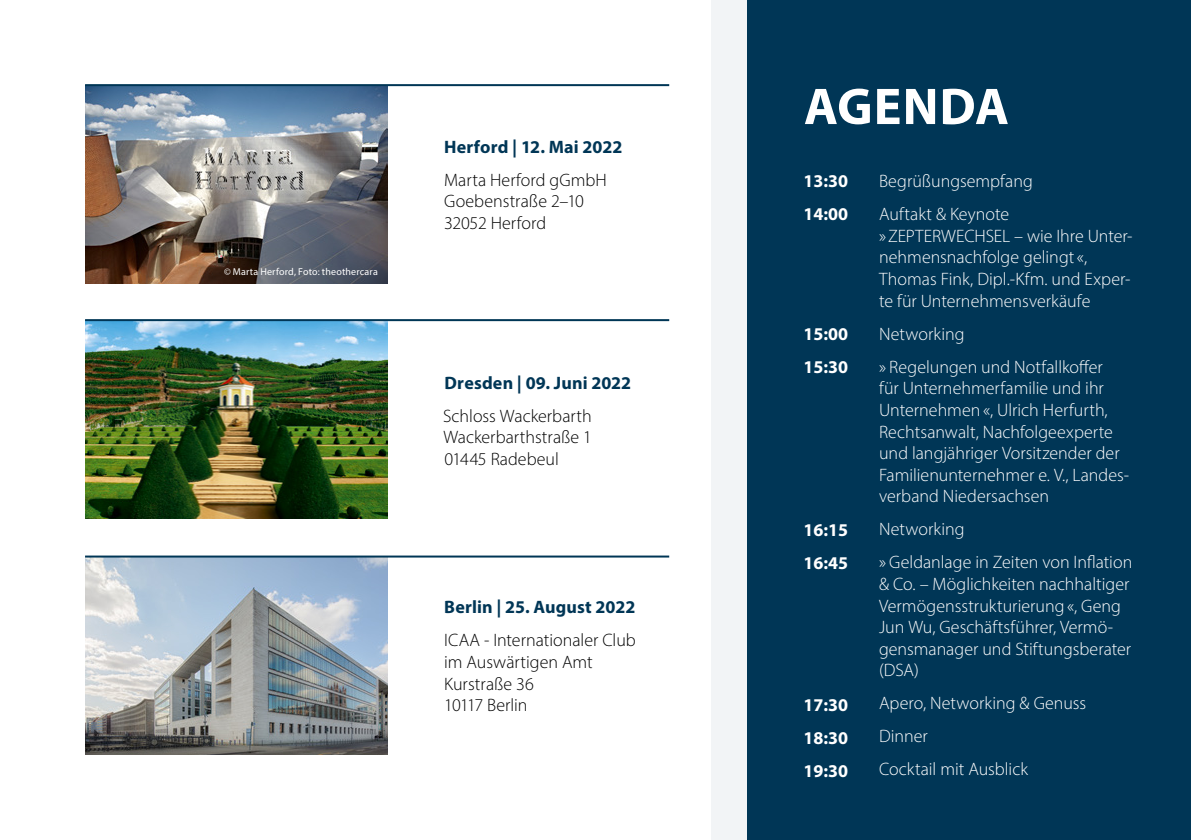
<style>
.page{position:relative;width:1191px;height:840px;background:#fff}
.page>*{position:absolute;margin:0;border:0;box-sizing:border-box;transform-origin:0 0}
.t1{font:700 52px "Myriad Pro";letter-spacing:.02em;color:#fff}
.t2{font:300 18px/21.6px "Myriad Pro";color:#fff}
.t3{font:300 18px/21.6px "Myriad Pro";color:#000}
.t4{font:700 18px "Myriad Pro";letter-spacing:.01em;color:#003656}
.t5{font:700 18px/33px "Myriad Pro";color:#fff}
.t6{font:10px "Myriad Pro";letter-spacing:.02em;color:#fff}
</style>
<div class="page">
<img style="left:85px;top:86px;width:302px;height:197px">
<img style="left:85px;top:321px;width:302px;height:197px">
<img style="left:85px;top:557px;width:302px;height:197px">
<div style="left:746px;top:0;width:445px;height:839px;background:#003656"></div>
<hr style="left:85px;top:84px;width:584px;height:2px;background:#003656">
<hr style="left:85px;top:319px;width:584px;height:2px;background:#003656">
<hr style="left:85px;top:555px;width:584px;height:2px;background:#003656">
<div style="left:711px;top:0;width:35px;height:839px;background:#f2f4f6"></div>
<p class="t6" style="left:224px;top:266px;width:155px">© Marta Herford, Foto: theothercara</p>
<p class="t4" style="left:444px;top:135px;width:180px">Herford | 12. Mai 2022</p>
<p class="t3" style="left:444px;top:169px;width:164px">Marta Herford gGmbH<br>Goebenstraße 2–10<br>32052 Herford</p>
<p class="t4" style="left:444px;top:370px;width:188px">Dresden | 09. Juni 2022</p>
<p class="t3" style="left:443px;top:404px;width:150px;text-align:justify">Schloss Wackerbarth Wackerbarthstraße 1<br>01445 Radebeul</p>
<p class="t4" style="left:444px;top:595px;width:193px">Berlin | 25. August 2022</p>
<p class="t3" style="left:444px;top:629px;width:193px">ICAA - Internationaler Club im Auswärtigen Amt<br>Kurstraße 36<br>10117 Berlin</p>
<h1 class="t1" style="left:804px;top:72px;width:207px">AGENDA</h1>
<p class="t5" style="left:803px;top:164px;width:46px">13:30<br>14:00</p>
<p class="t5" style="left:803px;top:316px;width:46px">15:00<br>15:30</p>
<p class="t5" style="left:803px;top:513px;width:46px">16:15<br>16:45</p>
<p class="t5" style="left:803px;top:687px;width:46px;text-align:justify">17:30<br>18:30<br>19:30</p>
<p class="t2" style="left:879px;top:164px;width:155px;line-height:33px">Begrüßungsempfang<br>Auftakt &amp; Keynote</p>
<p class="t2" style="left:879px;top:225px;width:255px">» ZEPTERWECHSEL – wie Ihre Unter&shy;nehmensnachfolge gelingt«,<br>Thomas Fink, Dipl.-Kfm. und Exper&shy;te für Unternehmensverkäufe</p>
<p class="t2" style="left:879px;top:317px;width:225px;line-height:33px">Networking<br>» Regelungen und Notfallkoffer</p>
<p class="t2" style="left:879px;top:377px;width:252px">für Unternehmerfamilie und ihr<br>Unternehmen «, Ulrich Herfurth,<br>Rechtsanwalt, Nachfolgeexperte und langjähriger Vorsitzender der<br>Familienunternehmer e. V., Landes&shy;verband Niedersachsen</p>
<p class="t2" style="left:879px;top:512px;width:255px;line-height:33px">Networking<br>» Geldanlage in Zeiten von Inflation</p>
<p class="t2" style="left:879px;top:572px;width:254px">&amp; Co. – Möglichkeiten nachhaltiger<br>Vermögensstrukturierung«, Geng<br>Jun Wu, Geschäftsführer, Vermö&shy;gensmanager und Stiftungsberater (DSA)</p>
<p class="t2" style="left:879px;top:686px;width:209px;line-height:33px">Apero, Networking &amp; Genuss<br>Dinner<br>Cocktail mit Ausblick</p>
</div>
